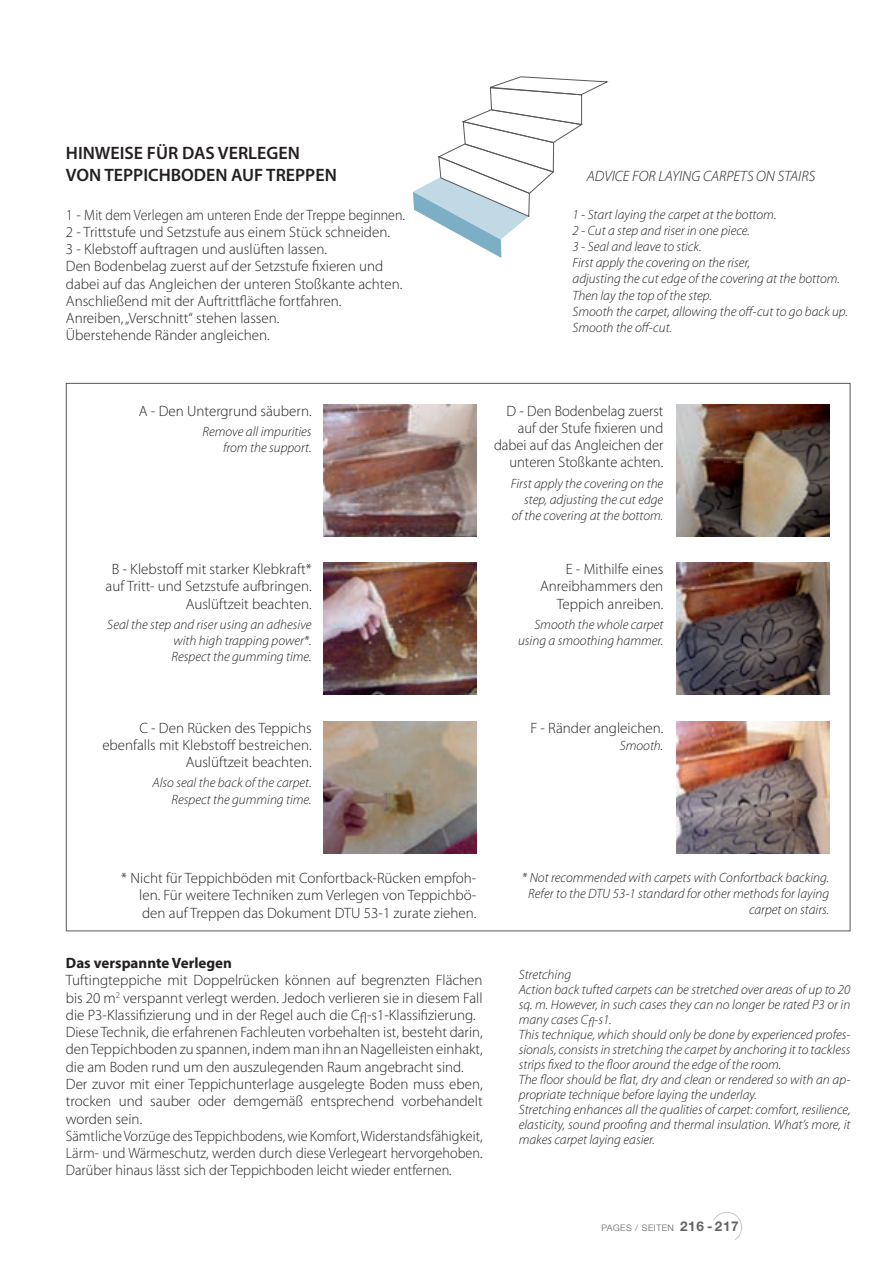
<style>
.page{position:relative;width:893px;height:1263px;background:#fff}
.page>*{position:absolute;margin:0;border:0;box-sizing:border-box;transform-origin:0 0}
.t1{font:600 18px/21.6px "Myriad Pro";color:#231f20}
.t2{font:300 15px/17.2px "Myriad Pro";color:#231f20;text-align:justify}
.t3{font:300 15px/17.2px "Myriad Pro";color:#231f20;text-align:justify;scale:.95 1}
.t4{font:italic 300 15px "Myriad Pro";color:#231f20}
.t5{font:700 15px "Myriad Pro";color:#231f20}
.t6{font:italic 300 13.5px/15px "Myriad Pro";color:#231f20;text-align:right}
.t7{font:300 9px "Helvetica Neue";letter-spacing:.05em;color:#636366}
.s1{font-weight:700;font-size:13.5px}
</style>
<div class="page">
<svg style="left:413px;top:76px;width:195px;height:182px"></svg>
<img style="left:323px;top:404px;width:153px;height:132px">
<img style="left:323px;top:721px;width:153px;height:132px">
<img style="left:676px;top:404px;width:153px;height:132px">
<img style="left:676px;top:563px;width:153px;height:131px">
<img style="left:676px;top:721px;width:153px;height:132px">
<img style="left:323px;top:563px;width:153px;height:131px">
<svg style="left:713px;top:1212px;width:29px;height:28px"></svg>
<p class="t1" style="left:66px;top:142px;width:272px">HINWEISE FÜR DAS VERLEGEN<br>VON TEPPICHBODEN AUF TREPPEN</p>
<p class="t2" style="left:66px;top:206px;width:341px">1 - Mit dem Verlegen am unteren Ende der Treppe beginnen.</p>
<p class="t2" style="left:66px;top:223px;width:326px">2 - Trittstufe und Setzstufe aus einem Stück schneiden.</p>
<p class="t2" style="left:66px;top:240px;width:263px">3 - Klebstoff auftragen und auslüften lassen.</p>
<p class="t2" style="left:66px;top:258px;width:319px">Den Bodenbelag zuerst auf der Setzstufe fixieren und</p>
<p class="t2" style="left:66px;top:275px;width:338px">dabei auf das Angleichen der unteren Stoßkante achten.</p>
<p class="t2" style="left:66px;top:292px;width:277px">Anschließend mit der Auftrittfläche fortfahren.</p>
<p class="t2" style="left:66px;top:309px;width:215px">Anreiben, „Verschnitt“ stehen lassen.</p>
<p class="t2" style="left:66px;top:327px;width:205px">Überstehende Ränder angleichen.</p>
<p class="t2" style="left:139px;top:402px;width:174px">A - Den Untergrund säubern.</p>
<p class="t6" style="left:203px;top:423px;width:111px;line-height:16.2px">Remove all impurities from the support.</p>
<p class="t2" style="left:106px;top:560px;width:207px;text-align:right">B - Klebstoff mit starker Klebkraft* auf Tritt- und Setzstufe aufbringen.<br>Auslüftzeit beachten.</p>
<p class="t6" style="left:107px;top:617px;width:206px">Seal the step and riser using an adhesive</p>
<p class="t6" style="left:172px;top:632px;width:141px;line-height:16.2px;text-align:left">with high trapping power*.<br>Respect the gumming time.</p>
<p class="t2" style="left:102px;top:719px;width:211px;text-align:right">C - Den Rücken des Teppichs ebenfalls mit Klebstoff bestreichen.<br>Auslüftzeit beachten.</p>
<p class="t6" style="left:153px;top:775px;width:161px;line-height:16.2px">Also seal the back of the carpet.<br>Respect the gumming time.</p>
<p class="t4" style="left:587px;top:167px;width:230px">ADVICE FOR LAYING CARPETS ON STAIRS</p>
<p class="t6" style="left:573px;top:206px;width:205px">1 - Start laying the carpet at the bottom.</p>
<p class="t6" style="left:573px;top:223px;width:179px">2 - Cut a step and riser in one piece.</p>
<p class="t6" style="left:573px;top:239px;width:131px">3 - Seal and leave to stick.</p>
<p class="t6" style="left:573px;top:255px;width:179px">First apply the covering on the riser,</p>
<p class="t6" style="left:573px;top:271px;width:269px">adjusting the cut edge of the covering at the bottom.</p>
<p class="t6" style="left:573px;top:287px;width:141px">Then lay the top of the step.</p>
<p class="t6" style="left:573px;top:304px;width:277px">Smooth the carpet, allowing the off-cut to go back up.</p>
<p class="t6" style="left:573px;top:320px;width:101px">Smooth the off-cut.</p>
<p class="t2" style="left:506px;top:402px;width:158px">D - Den Bodenbelag zuerst</p>
<p class="t2" style="left:518px;top:419px;width:147px">auf der Stufe fixieren und</p>
<p class="t2" style="left:494px;top:436px;width:171px;text-align:right">dabei auf das Angleichen der unteren Stoßkante achten.</p>
<p class="t6" style="left:511px;top:476px;width:154px">First apply the covering on the</p>
<p class="t6" style="left:524px;top:492px;width:141px">step, adjusting the cut edge</p>
<p class="t6" style="left:512px;top:508px;width:153px">of the covering at the bottom.</p>
<p class="t2" style="left:566px;top:560px;width:99px">E - Mithilfe eines</p>
<p class="t2" style="left:540px;top:577px;width:125px">Anreibhammers den</p>
<p class="t2" style="left:557px;top:595px;width:108px">Teppich anreiben.</p>
<p class="t6" style="left:534px;top:617px;width:130px">Smooth the whole carpet</p>
<p class="t6" style="left:518px;top:633px;width:147px">using a smoothing hammer.</p>
<p class="t2" style="left:530px;top:719px;width:135px">F - Ränder angleichen.</p>
<p class="t6" style="left:620px;top:738px;width:45px">Smooth.</p>
<p class="t2" style="left:139px;top:869px;width:339px;text-indent:-18px">* Nicht für Teppichböden mit Confortback-Rücken empfoh&shy;len. Für weitere Techniken zum Verlegen von Teppichbö&shy;den auf Treppen das Dokument DTU 53-1 zurate ziehen.</p>
<p class="t6" style="left:522px;top:869px;width:309px;line-height:16.2px">* Not recommended with carpets with Confortback backing.<br>Refer to the DTU 53-1 standard for other methods for laying carpet on stairs.</p>
<p class="t5" style="left:66px;top:953px;width:167px">Das verspannte Verlegen</p>
<p class="t2" style="left:66px;top:972px;width:418px">Tuftingteppiche mit Doppelrücken können auf begrenzten Flächen bis 20 m<sup>2</sup> verspannt verlegt werden. Jedoch verlieren sie in diesem Fall die P3-Klassifizierung und in der Regel auch die Cfl-s1-Klassifizierung.</p>
<p class="t2" style="left:66px;top:1023px;width:418px">Diese Technik, die erfahrenen Fachleuten vorbehalten ist, besteht darin, den Teppichboden zu spannen, indem man ihn an Nagelleisten einhakt, die am Boden rund um den auszulegenden Raum angebracht sind.</p>
<p class="t2" style="left:66px;top:1075px;width:418px">Der zuvor mit einer Teppichunterlage ausgelegte Boden muss eben, trocken und sauber oder demgemäß entsprechend vorbehandelt worden sein.</p>
<p class="t3" style="left:66px;top:1127px;width:440px">Sämtliche Vorzüge des Teppichbodens, wie Komfort, Widerstandsfähigkeit, Lärm- und Wärmeschutz, werden durch diese Verlegeart hervorgehoben.<br>Darüber hinaus lässt sich der Teppichboden leicht wieder entfernen.</p>
<p class="t6" style="left:519px;top:967px;width:54px">Stretching</p>
<p class="t6" style="left:519px;top:982px;width:333px;text-align:justify">Action back tufted carpets can be stretched over areas of up to 20 sq. m. However, in such cases they can no longer be rated P3 or in many cases Cfl-s1.</p>
<p class="t6" style="left:519px;top:1027px;width:333px;text-align:justify">This technique, which should only be done by experienced profes&shy;sionals, consists in stretching the carpet by anchoring it to tackless strips fixed to the floor around the edge of the room.</p>
<p class="t6" style="left:519px;top:1072px;width:333px;text-align:left">The floor should be flat, dry and clean or rendered so with an ap&shy;propriate technique before laying the underlay.</p>
<p class="t6" style="left:519px;top:1102px;width:333px;text-align:justify">Stretching enhances all the qualities of carpet: comfort, resilience, elasticity, sound proofing and thermal insulation. What’s more, it makes carpet laying easier.</p>
<p class="t7" style="left:601px;top:1222px;width:139px">PAGES / SEITEN <span class="s1">216 -217</span></p>
</div>
